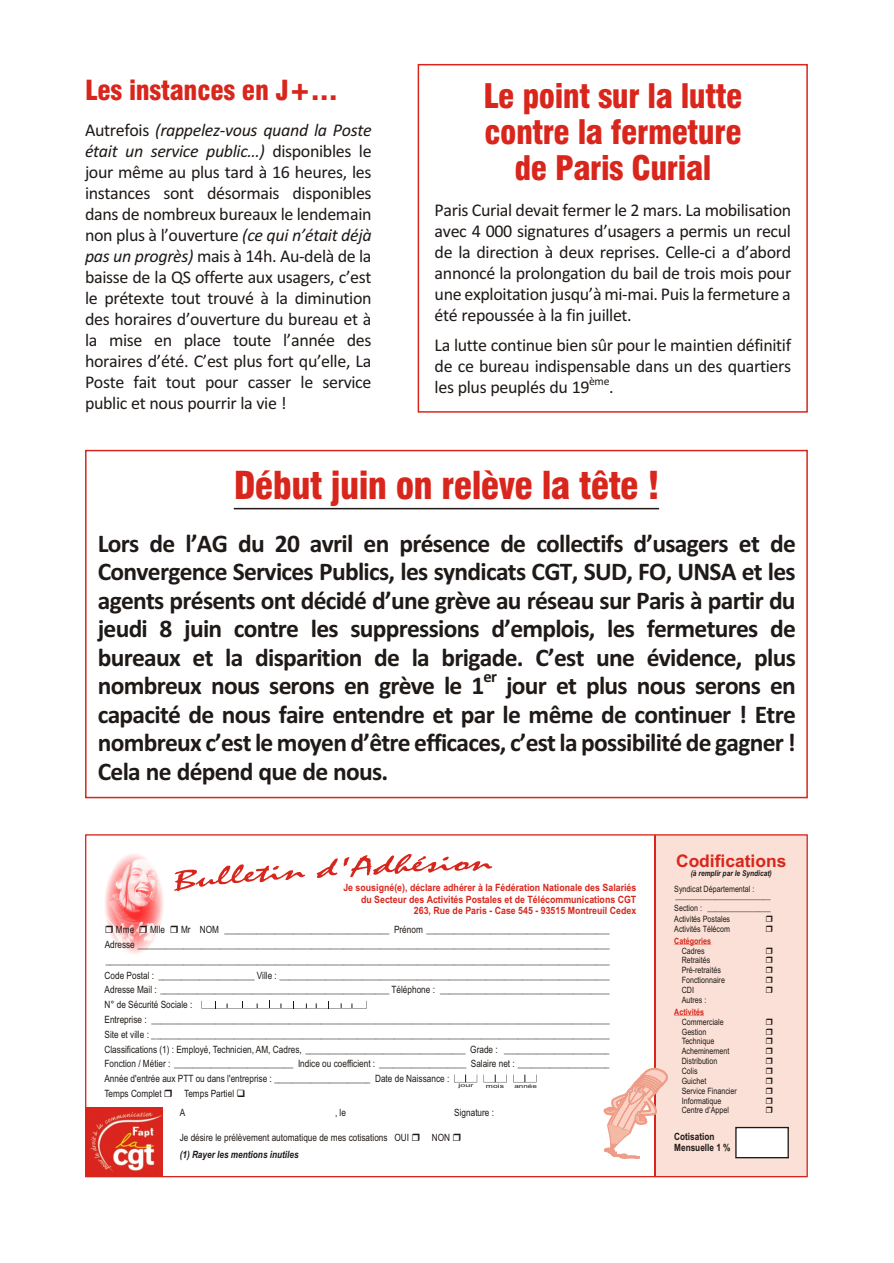
<style>
.page{position:relative;width:894px;height:1263px;background:#fff}
.page>*{position:absolute;margin:0;border:0;box-sizing:border-box;transform-origin:0 0}
.t1{font:37.5px "Swis 721 Blk Cn BT";letter-spacing:-.02em;color:#d9261c}
.t2{font:33px/36px "Swis 721 Blk Cn BT";letter-spacing:-.015em;color:#d9261c;text-align:center}
.t3{font:27px "Swis 721 Blk Cn BT";letter-spacing:-.01em;color:#d9261c}
.t4{font:700 25.5px/28.5px "Calibri";letter-spacing:-.03em;color:#1f1a17;text-align:justify}
.t5{font:18px/21px "Calibri";letter-spacing:-.02em;color:#1f1a17;text-align:justify}
.t6{font:700 17.4px "Arial";color:#d9261c}
.t7{font:700 16.65px "Calibri";color:#1f1a17}
.t8{font:11.7px "Calibri";color:#1f1a17}
.t9{font:10.05px/14.9px "Arial Narrow";color:#1f1a17}
.t10{font:700 10.05px/11.6px "Arial Narrow";color:#d9261c;text-align:right;scale:1.07 1}
.t11{font:italic 700 10.05px "Arial Narrow";color:#1f1a17}
.t12{font:700 10.05px/11.6px "Arial Narrow";color:#1f1a17}
.t13{font:8.7px/9.9px "Arial Narrow";color:#1f1a17}
.t14{font:700 8.7px "Arial Narrow";color:#d9261c}
.t15{font:italic 700 8.1px "Arial Narrow";color:#1f1a17}
.t16{font:5.85px "Arial";color:#1f1a17;scale:1.46 1}
.t17{font:5.55px "Arial";color:#1f1a17;scale:1.44 1}
.t18{font:5.4px "Arial Narrow";color:#1f1a17;scale:2.04 1}
.s1{font-style:italic}
</style>
<div class="page">
<div style="left:418px;top:64px;width:390px;height:349px;border:2px solid #d9261c"></div>
<hr style="left:234px;top:508px;width:425px;height:1px;background:#1f1a17">
<div style="left:85px;top:450px;width:723px;height:348px;border:2px solid #d9261c"></div>
<svg style="left:85px;top:834px;width:723px;height:343px"></svg>
<svg style="left:106px;top:926px;width:7px;height:7px"></svg>
<svg style="left:140px;top:926px;width:7px;height:7px"></svg>
<svg style="left:171px;top:926px;width:7px;height:7px"></svg>
<svg style="left:165px;top:1090px;width:7px;height:7px"></svg>
<svg style="left:412px;top:1133px;width:8px;height:8px"></svg>
<svg style="left:453px;top:1133px;width:8px;height:8px"></svg>
<svg style="left:766px;top:916px;width:6px;height:16px"></svg>
<svg style="left:766px;top:947px;width:6px;height:46px"></svg>
<svg style="left:766px;top:1018px;width:6px;height:95px"></svg>
<h3 class="t3" style="left:85px;top:79px;width:254px">Les instances en J+…</h3>
<p class="t5" style="left:85px;top:121px;width:288px">Autrefois <span class="s1">(rappelez-vous quand la Poste était un service public…)</span> disponibles le jour même au plus tard à 16 heures, les instances sont désormais disponibles dans de nombreux bureaux le lendemain non plus à l’ouverture <span class="s1">(ce qui n’était déjà pas un progrès)</span> mais à 14h. Au-delà de la baisse de la QS offerte aux usagers, c’est le prétexte tout trouvé à la diminution des horaires d’ouverture du bureau et à la mise en place toute l’année des horaires d’été. C’est plus fort qu’elle, La Poste fait tout pour casser le service public et nous pourrir la vie !</p>
<h2 class="t2" style="left:484px;top:82px;width:261px">Le point sur la lutte contre la fermeture de Paris Curial</h2>
<p class="t5" style="left:435px;top:201px;width:358px">Paris Curial devait fermer le 2 mars. La mobilisation avec 4 000 signatures d’usagers a permis un recul de la direction à deux reprises. Celle-ci a d’abord annoncé la prolongation du bail de trois mois pour une exploitation jusqu’à mi-mai. Puis la fermeture a été repoussée à la fin juillet.</p>
<h3 class="t5" style="left:435px;top:336px;width:358px">La lutte continue bien sûr pour le maintien définitif de ce bureau indispensable dans un des quartiers les plus peuplés du 19</h3>
<p class="t8" style="left:589px;top:376px;width:22px">ème</p>
<h3 class="t5" style="left:609px;top:378px;width:6px">.</h3>
<h1 class="t1" style="left:234px;top:471px;width:428px">Début juin on relève la tête !</h1>
<p class="t4" style="left:98px;top:531px;width:700px">Lors de l’AG du 20 avril en présence de collectifs d’usagers et de Convergence Services Publics, les syndicats CGT, SUD, FO, UNSA et les agents présents ont décidé d’une grève au réseau sur Paris à partir du jeudi 8 juin contre les suppressions d’emplois, les fermetures de bureaux et la disparition de la brigade. C’est une évidence, plus nombreux nous serons en grève le 1</p>
<h3 class="t7" style="left:484px;top:669px;width:15px">er</h3>
<h3 class="t4" style="left:98px;top:673px;width:700px;text-indent:408px">jour et plus nous serons en capacité de nous faire entendre et par le même de continuer ! Etre nombreux c’est le moyen d’être efficaces, c’est la possibilité de gagner !<br>Cela ne dépend que de nous.</h3>
<p class="t10" style="left:343px;top:883px;width:275px">Je sousigné(e), déclare adhérer à la Fédération Nationale des Salariés du Secteur des Activités Postales et de Télécommunications CGT<br>263, Rue de Paris - Case 545 - 93515 Montreuil Cedex</p>
<p class="t9" style="left:105px;top:923px;width:507px;text-align:right">Mr NOM ____________________________________ Prénom ________________________________________<br>Adresse _______________________________________________________________________________________________________</p>
<p class="t9" style="left:104px;top:954px;width:507px">______________________________________________________________________________________________________________ Code Postal : _____________________ Ville : ________________________________________________________________________ Adresse Mail : __________________________________________________ Téléphone : _____________________________________ N° de Sécurité Sociale :<br>Entreprise : ____________________________________________________________________________________________________ Site et ville : ____________________________________________________________________________________________________ Classifications (1) : Employé, Technicien, AM, Cadres, ___________________________________ Grade : _______________________ Fonction / Métier : __________________________ Indice ou coefficient : ___________________ Salaire net : ____________________ Année d'entrée aux PTT ou dans l'entreprise : _____________________ Date de Naissance :<br>Temps Complet</p>
<p class="t9" style="left:116px;top:923px;width:20px">Mme</p>
<p class="t9" style="left:150px;top:923px;width:17px">Mlle</p>
<p class="t18" style="left:458px;top:1083px;width:9px">jour</p>
<p class="t16" style="left:486px;top:1083px;width:14px">mois</p>
<p class="t17" style="left:515px;top:1083px;width:17px">année</p>
<p class="t9" style="left:180px;top:1085px;width:67px;line-height:18.6px;text-indent:5px">Temps Partiel ❑<br>A</p>
<p class="t9" style="left:335px;top:1106px;width:12px">, le</p>
<p class="t9" style="left:454px;top:1106px;width:41px">Signature :</p>
<p class="t9" style="left:180px;top:1131px;width:231px">Je désire le prélèvement automatique de mes cotisations OUI</p>
<p class="t9" style="left:432px;top:1131px;width:20px">NON</p>
<p class="t11" style="left:180px;top:1151px;width:121px">(1) Rayer les mentions inutiles</p>
<h3 class="t6" style="left:676px;top:854px;width:112px">Codifications</h3>
<p class="t15" style="left:691px;top:870px;width:82px">(à remplir par le Syndicat)</p>
<p class="t13" style="left:674px;top:886px;width:98px;line-height:7.4px">Syndicat Départemental : ________________________</p>
<p class="t13" style="left:674px;top:903px;width:98px;line-height:10.8px">Section : ________________<br>Activités Postales</p>
<p class="t13" style="left:674px;top:925px;width:57px">Activités Télécom</p>
<p class="t13" style="left:682px;top:946px;width:45px">Cadres<br>Retraités<br>Pré-retraités<br>Fonctionnaire<br>CDI<br>Autres :</p>
<p class="t13" style="left:682px;top:1017px;width:57px">Commerciale<br>Gestion<br>Technique<br>Acheminement<br>Distribution<br>Colis<br>Guichet<br>Service Financier<br>Informatique<br>Centre d’Appel</p>
<p class="t12" style="left:674px;top:1131px;width:58px">Cotisation<br>Mensuelle 1 %</p>
<p class="t14" style="left:674px;top:937px;width:38px">Catégories</p>
<p class="t14" style="left:674px;top:1009px;width:31px">Activités</p>
</div>
